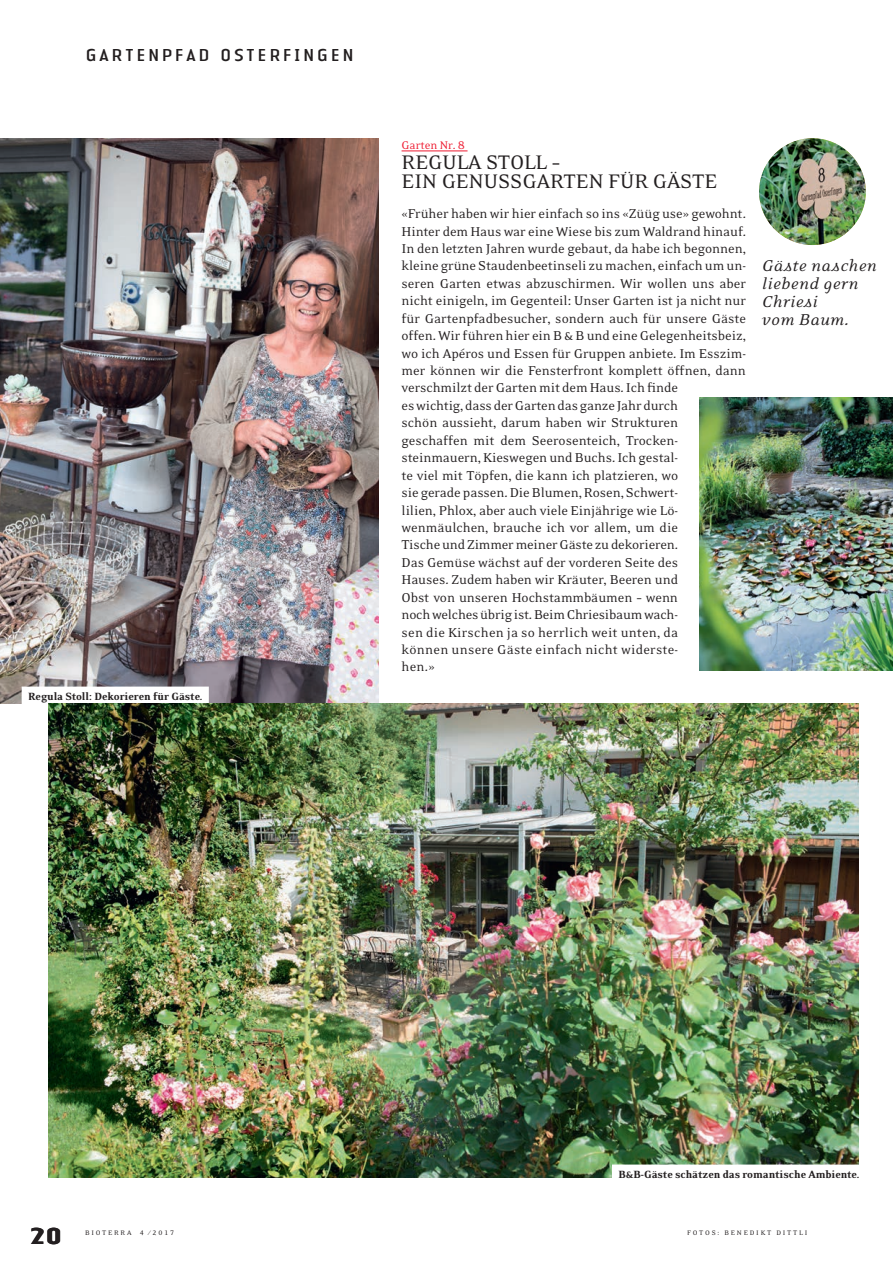
<style>
.page{position:relative;width:893px;height:1263px;background:#fff}
.page>*{position:absolute;margin:0;border:0;box-sizing:border-box;transform-origin:0 0}
.t1{font:700 24px "LT Authentic Small Serif";color:#231f20}
.Saison_Titel_NEU_15{font:22.5px/19.5px "Eidetic Neo";color:#231f20}
.Legende_8_Balken{font:italic 18px/18px "Eidetic Neo";letter-spacing:.03em;color:#231f20}
.t2{font:18px "LT Authentic Sans";letter-spacing:.1em;color:#231f20}
.Normal_Bioterra_oE{font:14.7px/17.4px "Eidetic Neo";letter-spacing:-.005em;color:#231f20}
.Saison_Titel_NEU_15-2{font:12.75px "Eidetic Neo";letter-spacing:-.005em;color:#ee1a30}
.Legende_8_Balken-2{font:900 12px "Eidetic Neo";letter-spacing:-.005em;color:#231f20}
.t3{font:7.5px "Eidetic Neo";letter-spacing:.24em;color:#231f20}
.s1{font-family:"Eidetic Neo Fractions"}
</style>
<div class="page">
<img style="left:699px;top:398px;width:194px;height:273px">
<hr style="left:402px;top:151px;width:66px;height:1px;background:#ee1a30">
<img style="left:0;top:138px;width:378px;height:566px">
<img style="left:759px;top:138px;width:107px;height:107px;border-radius:53px">
<div style="left:22px;top:686px;width:187px;height:18px;background:#fff"></div>
<img style="left:48px;top:704px;width:811px;height:473px">
<div style="left:612px;top:1164px;width:254px;height:18px;background:#fff"></div>
<p class="t2" style="left:85px;top:44px;width:271px">GARTENPFAD OSTERFINGEN</p>
<p class="Legende_8_Balken-2" style="left:28px;top:690px;width:176px">Regula Stoll: Dekorieren für Gäste.</p>
<p class="Saison_Titel_NEU_15-2" style="left:402px;top:139px;width:65px">Garten Nr. 8</p>
<p class="Saison_Titel_NEU_15" style="left:402px;top:153px;width:317px">REGULA STOLL –<br>EIN GENUSSGARTEN FÜR GÄSTE</p>
<p class="Normal_Bioterra_oE" style="left:402px;top:205px;width:346px">«Früher haben wir hier einfach so ins «Züüg use» gewohnt.<br>Hinter dem Haus war eine Wiese bis zum Waldrand hinauf.<br>In den letzten Jahren wurde gebaut, da habe ich begonnen, kleine grüne Staudenbeetinseli zu machen, einfach um un&shy;seren Garten etwas abzuschirmen. Wir wollen uns aber nicht einigeln, im Gegenteil: Unser Garten ist ja nicht nur für Gartenpfadbesucher, sondern auch für unsere Gäste offen. Wir führen hier ein B &amp; B und eine Gelegenheitsbeiz, wo ich Apéros und Essen für Gruppen anbiete. Im Esszim&shy;mer können wir die Fensterfront komplett öffnen, dann verschmilzt der Garten mit dem Haus. Ich finde<br>es wichtig, dass der Garten das ganze Jahr durch<br>schön aussieht, darum haben wir Strukturen geschaffen mit dem Seerosenteich, Trocken&shy;steinmauern, Kieswegen und Buchs. Ich gestal-<br>te viel mit Töpfen, die kann ich platzieren, wo<br>sie gerade passen. Die Blumen, Rosen, Schwert-<br>lilien, Phlox, aber auch viele Einjährige wie Lö&shy;wenmäulchen, brauche ich vor allem, um die<br>Tische und Zimmer meiner Gäste zu dekorieren.<br>Das Gemüse wächst auf der vorderen Seite des<br>Hauses. Zudem haben wir Kräuter, Beeren und<br>Obst von unseren Hochstammbäumen – wenn<br>noch welches übrig ist. Beim Chriesibaum wach-<br>sen die Kirschen ja so herrlich weit unten, da<br>können unsere Gäste einfach nicht widerste-<br>hen.»</p>
<p class="Legende_8_Balken" style="left:762px;top:257px;width:116px">Gäste naschen liebend gern<br>Chriesi<br>vom Baum.</p>
<p class="Legende_8_Balken-2" style="left:618px;top:1168px;width:242px">B&amp;B-Gäste schätzen das romantische Ambiente.</p>
<p class="t1" style="left:30px;top:1221px;width:33px">20</p>
<p class="t3" style="left:85px;top:1229px;width:91px">BIOTERRA <span class="s1">4 / 2017</span></p>
<p class="t3" style="left:687px;top:1228px;width:122px">FOTOS: BENEDIKT DITTLI</p>
</div>
